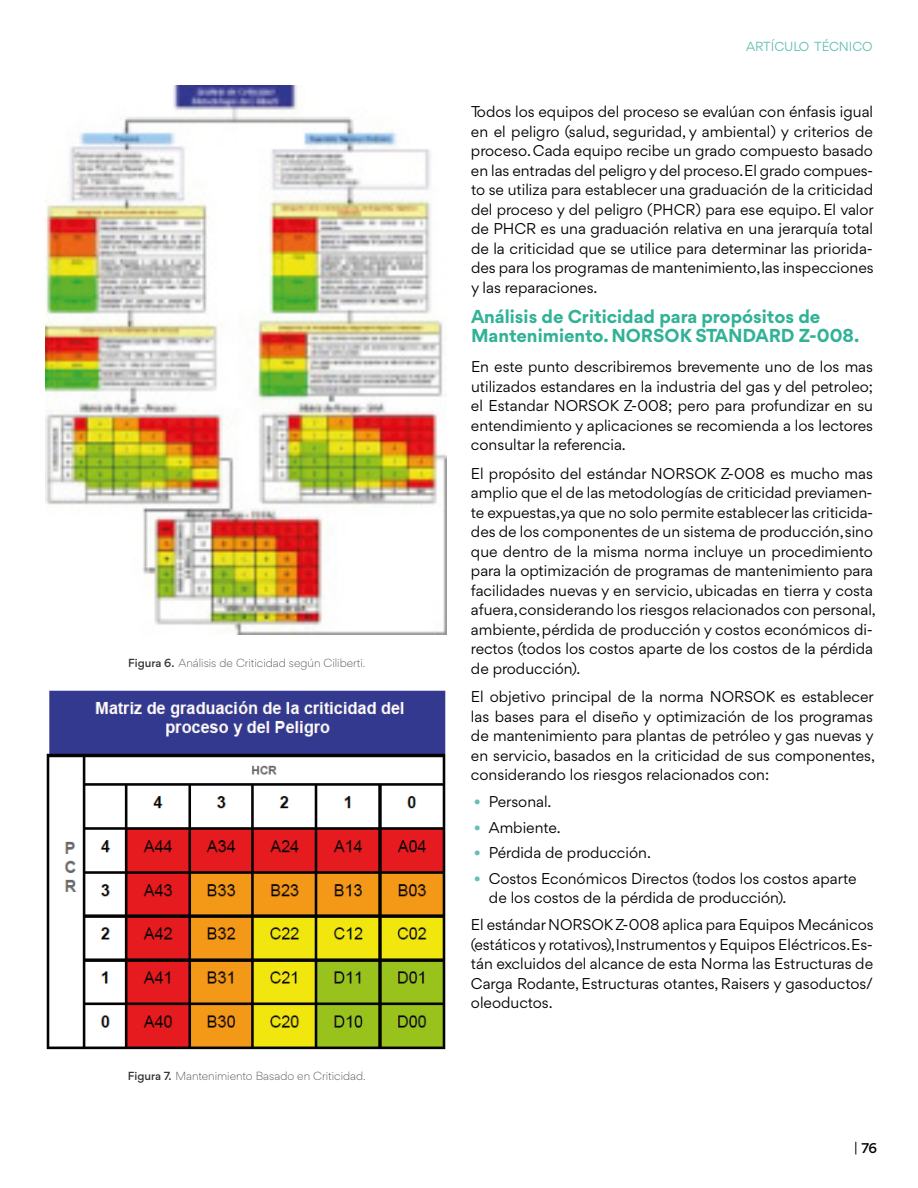
<style>
.page{position:relative;width:918px;height:1188px;background:#fff}
.page>*{position:absolute;margin:0;border:0;box-sizing:border-box;transform-origin:0 0}
.t1{font:700 18px/19.5px "Gordita";color:#31b296}
.t2{font:15px/19.5px "Gordita";color:#000;text-align:justify}
.t3{font:500 13.5px "Gordita";color:#000}
.t4{font:12.6px "Gordita";color:#64bfb4}
.t5{font:300 11.25px "Gordita";color:#333}
.s1{font-weight:500}
.s2{color:#64bfb4}
.s3{font-weight:400}
</style>
<div class="page">
<img style="left:45px;top:86px;width:402px;height:549px">
<img style="left:46px;top:690px;width:400px;height:359px">
<p class="t5" style="left:128px;top:655px;width:239px"><span class="s1">Figura 6.</span> Análisis de Criticidad según Ciliberti.</p>
<p class="t5" style="left:128px;top:1068px;width:239px"><span class="s1">Figura 7.</span> Mantenimiento Basado en Criticidad.</p>
<p class="t4" style="left:746px;top:38px;width:128px">ARTÍCULO TÉCNICO</p>
<p class="t2" style="left:471px;top:102px;width:404px">Todos los equipos del proceso se evalúan con énfasis igual en el peligro (salud, seguridad, y ambiental) y criterios de proceso.Cada equipo recibe un grado compuesto basado en las entradas del peligroy del proceso.El grado compues&shy;to se utiliza para establecer una graduación de la criticidad del proceso y del peligro (PHCR) para ese equipo. El valor de PHCR es una graduación relativa en una jerarquía total de la criticidad que se utilice para determinar las priorida&shy;des para los programas de mantenimiento,las inspecciones y las reparaciones.</p>
<p class="t1" style="left:471px;top:306px;width:390px">Análisis de Criticidad para propósitos de<br>Mantenimiento. NORSOK STANDARD Z-008.</p>
<p class="t2" style="left:471px;top:357px;width:404px">En este punto describiremos brevemente uno de los mas utilizados estandares en la industria del gas y del petroleo; el Estandar NORSOK Z-008; pero para profundizar en su entendimiento y aplicaciones se recomienda a los lectores consultar la referencia.</p>
<p class="t2" style="left:471px;top:463px;width:406px;text-align:left">El propósito del estándar NORSOK Z-008 es mucho mas amplio que el de las metodologías de criticidad previamen&shy;te expuestas,ya que no solo permite establecerlas criticida&shy;des de los componentes de un sistema de producción,sino que dentro de la misma norma incluye un procedimiento para la optimización de programas de mantenimiento para facilidades nuevas y en servicio, ubicadas en tierra y costa afuera,considerando los riesgos relacionados con personal, ambiente, pérdida de producción y costos económicos di&shy;rectos (todos los costos aparte de los costos de la pérdida de producción).</p>
<p class="t2" style="left:471px;top:687px;width:406px;text-align:left">El objetivo principal de la norma NORSOK es establecer las bases para el diseño y optimización de los programas de mantenimiento para plantas de petróleo y gas nuevas y en servicio, basados en la criticidad de sus componentes, considerando los riesgos relacionados con:</p>
<p class="t2" style="left:474px;top:792px;width:79px"><span class="s2">•</span> Personal.</p>
<p class="t2" style="left:474px;top:817px;width:88px"><span class="s2">•</span> Ambiente.</p>
<p class="t2" style="left:474px;top:843px;width:178px"><span class="s2">•</span> Pérdida de producción.</p>
<p class="t2" style="left:489px;top:868px;width:369px;text-indent:-15px"><span class="s2">•</span> Costos Económicos Directos (todos los costos aparte de los costos de la pérdida de producción).</p>
<p class="t2" style="left:471px;top:915px;width:404px">El estándarNORSOK Z-008 aplica para Equipos Mecánicos (estáticos y rotativos),Instrumentos y Equipos Eléctricos.Es&shy;tán excluidos del alcance de esta Norma las Estructuras de Carga Rodante, Estructuras otantes,Raisers y gasoductos/ oleoductos.</p>
<p class="t3" style="left:854px;top:1139px;width:24px"><span class="s3">|</span> 76</p>
</div>
